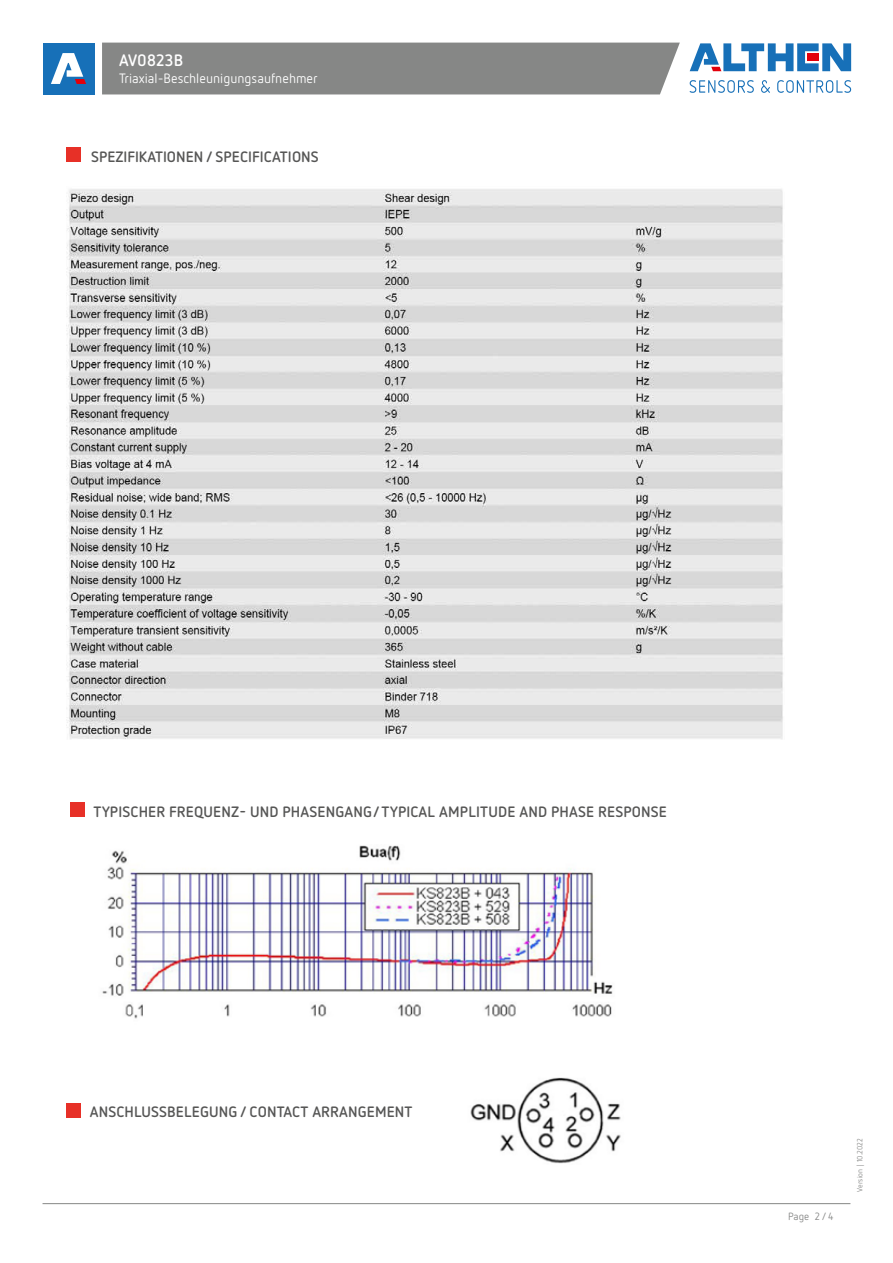
<style>
.page{position:relative;width:893px;height:1263px;background:#fff}
.page>*{position:absolute;margin:0;border:0;box-sizing:border-box;transform-origin:0 0}
.t1{font:700 16.5px "Netto OT";color:#fff}
.t2{font:700 15px "Netto OT";letter-spacing:.01em;color:#565655}
.t3{font:13.5px "Netto OT";color:#fff}
.t4{font:10.5px "Netto OT";color:#868786}
.t5{font:7.5px "Netto OT";color:#868786}
</style>
<div class="page">
<div style="left:102px;top:43px;width:578px;height:51px;background:#868786"></div>
<hr style="left:43px;top:1203px;width:807px;height:1px;background:#868786">
<div style="left:43px;top:43px;width:51px;height:51px;background:#1770b8"></div>
<svg style="left:51px;top:53px;width:35px;height:31px"></svg>
<svg style="left:690px;top:80px;width:64px;height:13px"></svg>
<svg style="left:761px;top:80px;width:9px;height:13px"></svg>
<svg style="left:777px;top:80px;width:74px;height:13px"></svg>
<svg style="left:690px;top:43px;width:161px;height:28px"></svg>
<img style="left:66px;top:189px;width:717px;height:550px">
<div style="left:66px;top:147px;width:15px;height:15px;background:#e73027"></div>
<div style="left:70px;top:802px;width:14px;height:15px;background:#e73027"></div>
<div style="left:66px;top:1102px;width:15px;height:15px;background:#e73027"></div>
<img style="left:102px;top:845px;width:511px;height:174px">
<img style="left:470px;top:1077px;width:151px;height:87px">
<p class="t1" style="left:119px;top:50px;width:66px">AV0823B</p>
<p class="t3" style="left:119px;top:70px;width:200px">Triaxial-Beschleunigungsaufnehmer</p>
<p class="t2" style="left:91px;top:147px;width:229px">SPEZIFIKATIONEN / SPECIFICATIONS</p>
<p class="t2" style="left:94px;top:803px;width:575px">TYPISCHER FREQUENZ- UND PHASENGANG/ TYPICAL AMPLITUDE AND PHASE RESPONSE</p>
<p class="t2" style="left:90px;top:1103px;width:324px">ANSCHLUSSBELEGUNG / CONTACT ARRANGEMENT</p>
<p class="t4" style="left:788px;top:1210px;width:47px">Page 2 / 4</p>
<p class="t5" style="left:855px;top:1191px;width:55px;rotate:-90deg">Version | 10.2022</p>
</div>
